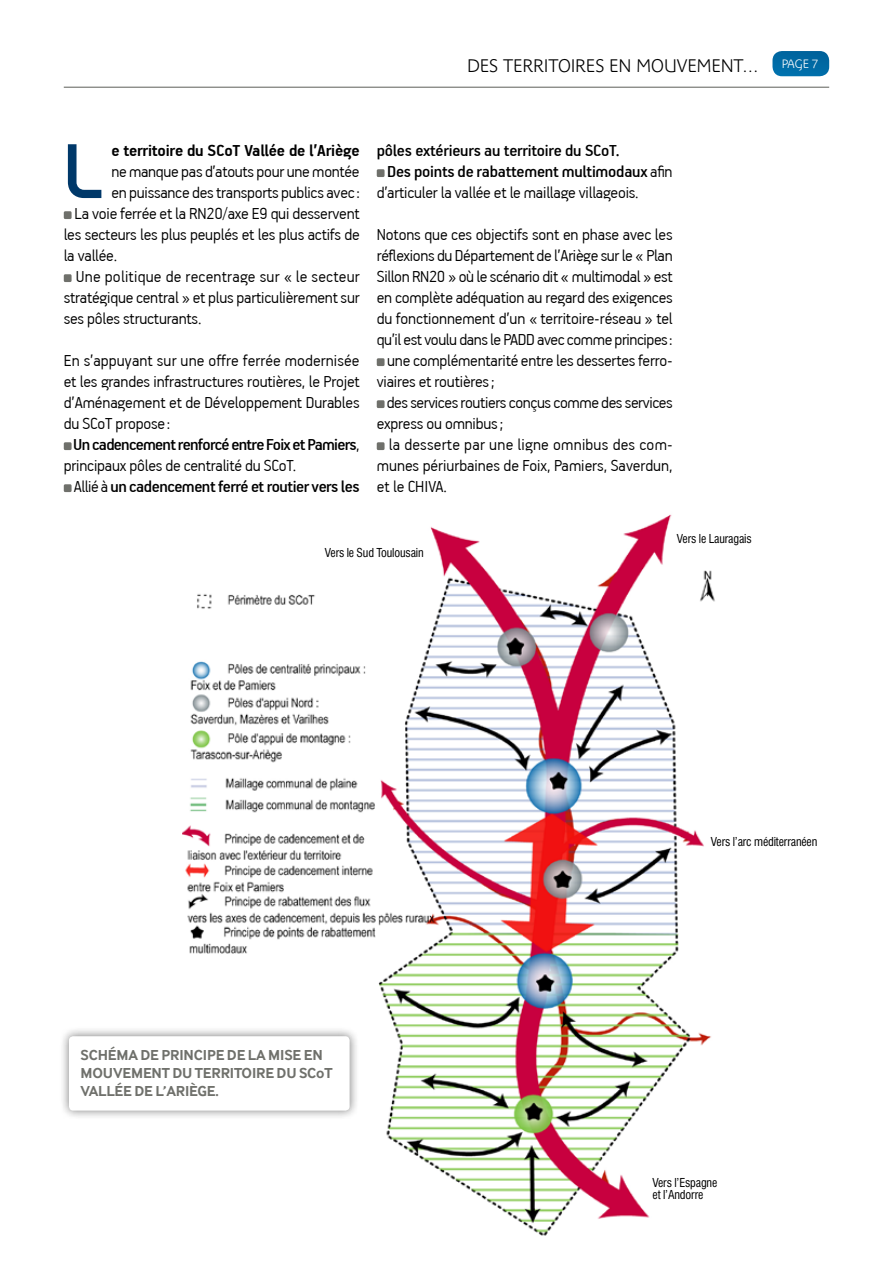
<style>
.page{position:relative;width:893px;height:1263px;background:#fff}
.page>*{position:absolute;margin:0;border:0;box-sizing:border-box;transform-origin:0 0}
.t1{font:500 82.05px "ARS District";color:#003869}
.t2{font:300 18px "PF Handbook Pro";letter-spacing:-.01em;color:#000}
.t3{font:500 18px "PF Handbook Pro";letter-spacing:-.025em;color:#000}
.t4{font:300 18px "PF Handbook Pro";letter-spacing:.01em;color:#000}
.t5{font:300 18px "PF Handbook Pro";letter-spacing:.015em;color:#000}
.t6{font:700 18px "PF Handbook Pro";letter-spacing:-.01em;color:#000}
.t7{font:700 18px "Parisine Plus Std Clair";letter-spacing:-.01em;color:#000}
.t8{font:700 15px/17.9px "Inter Face";letter-spacing:-.01em;color:#6f706b}
.t9{font:condensed 12px/12px "Swiss 721 BT";letter-spacing:-.01em;color:#000}
.s1{font-weight:300}
</style>
<div class="page">
<img style="left:183px;top:514px;width:532px;height:722px">
<svg style="left:772px;top:51px;width:57px;height:25px"></svg>
<div style="left:64px;top:211px;width:8px;height:8px;background:#6f706b;border-radius:2px"></div>
<div style="left:64px;top:274px;width:8px;height:8px;background:#6f706b;border-radius:2px"></div>
<div style="left:64px;top:442px;width:8px;height:8px;background:#6f706b;border-radius:2px"></div>
<div style="left:64px;top:484px;width:8px;height:8px;background:#6f706b;border-radius:2px"></div>
<hr style="left:64px;top:87px;width:765px;height:1px;background:#6f706b">
<div style="left:377px;top:169px;width:8px;height:8px;background:#6f706b;border-radius:2px"></div>
<div style="left:377px;top:358px;width:8px;height:8px;background:#6f706b;border-radius:2px"></div>
<div style="left:377px;top:400px;width:8px;height:8px;background:#6f706b;border-radius:2px"></div>
<div style="left:377px;top:442px;width:8px;height:8px;background:#6f706b;border-radius:2px"></div>
<div style="left:59px;top:1026px;width:300px;height:94px;background:#000;opacity:.5"></div>
<div style="left:69px;top:1036px;width:281px;height:74px;background:#fff;border-radius:4px"></div>
<p class="t7" style="left:467px;top:56px;width:353px">DES TERRITOIRES EN MOUVEMENT… <sup>PAGE</sup> <sup>7</sup></p>
<h1 class="t1" style="left:64px;top:123px;width:42px">L</h1>
<p class="t6" style="left:111px;top:140px;width:250px">e territoire du SCoT Vallée de l’Ariège</p>
<p class="t2" style="left:111px;top:161px;width:250px">ne manque pas d’atouts pour une montée</p>
<p class="t2" style="left:111px;top:182px;width:250px">en puissance des transports publics avec:</p>
<p class="t2" style="left:75px;top:203px;width:287px">La voie ferrée et la RN20/axe E9 qui desservent</p>
<p class="t2" style="left:64px;top:224px;width:297px">les secteurs les plus peuplés et les plus actifs de</p>
<p class="t2" style="left:64px;top:245px;width:55px">la vallée.</p>
<p class="t4" style="left:76px;top:266px;width:286px">Une politique de recentrage sur « le secteur</p>
<p class="t2" style="left:64px;top:287px;width:297px">stratégique central » et plus particulièrement sur</p>
<p class="t2" style="left:64px;top:308px;width:139px">ses pôles structurants.</p>
<p class="t2" style="left:64px;top:350px;width:297px">En s’appuyant sur une offre ferrée modernisée</p>
<p class="t2" style="left:64px;top:371px;width:298px">et les grandes infrastructures routières, le Projet</p>
<p class="t2" style="left:64px;top:392px;width:297px">d’Aménagement et de Développement Durables</p>
<p class="t2" style="left:64px;top:413px;width:108px">du SCoT propose:</p>
<p class="t3" style="left:73px;top:433px;width:288px">Un cadencement renforcé entre Foix et Pamiers<span class="s1">,</span></p>
<p class="t2" style="left:64px;top:455px;width:234px">principaux pôles de centralité du SCoT.</p>
<p class="t3" style="left:74px;top:475px;width:287px"><span class="s1">Allié à</span> un cadencement ferré et routier vers les</p>
<p class="t3" style="left:377px;top:139px;width:244px">pôles extérieurs au territoire du SCoT.</p>
<p class="t3" style="left:387px;top:160px;width:287px">Des points de rabattement multimodaux <span class="s1">afin</span></p>
<p class="t2" style="left:377px;top:182px;width:263px">d’articuler la vallée et le maillage villageois.</p>
<p class="t2" style="left:377px;top:224px;width:297px">Notons que ces objectifs sont en phase avec les</p>
<p class="t2" style="left:377px;top:245px;width:297px">réflexions du Département de l’Ariège sur le « Plan</p>
<p class="t2" style="left:377px;top:266px;width:297px">Sillon RN20 » où le scénario dit « multimodal » est</p>
<p class="t2" style="left:377px;top:287px;width:297px">en complète adéquation au regard des exigences</p>
<p class="t2" style="left:377px;top:308px;width:297px">du fonctionnement d’un « territoire-réseau » tel</p>
<p class="t2" style="left:377px;top:329px;width:297px">qu’il est voulu dans le PADD avec comme principes:</p>
<p class="t2" style="left:387px;top:350px;width:287px">une complémentarité entre les dessertes ferro-</p>
<p class="t2" style="left:377px;top:371px;width:119px">viaires et routières;</p>
<p class="t2" style="left:387px;top:392px;width:287px">des services routiers conçus comme des services</p>
<p class="t2" style="left:377px;top:413px;width:128px">express ou omnibus;</p>
<p class="t5" style="left:389px;top:434px;width:286px">la desserte par une ligne omnibus des com-</p>
<p class="t2" style="left:377px;top:455px;width:297px">munes périurbaines de Foix, Pamiers, Saverdun,</p>
<p class="t2" style="left:377px;top:476px;width:72px">et le CHIVA.</p>
<p class="t9" style="left:677px;top:532px;width:76px">Vers le Lauragais</p>
<p class="t9" style="left:325px;top:546px;width:100px">Vers le Sud Toulousain</p>
<p class="t8" style="left:81px;top:1046px;width:253px">SCHÉMA DE PRINCIPE DE LA MISE EN<br>MOUVEMENT DU TERRITOIRE DU SCOT<br>VALLÉE DE L’ARIÈGE.</p>
<p class="t9" style="left:711px;top:835px;width:108px">Vers l’arc méditerranéen</p>
<p class="t9" style="left:652px;top:1177px;width:66px">Vers l’Espagne et l’Andorre</p>
</div>
